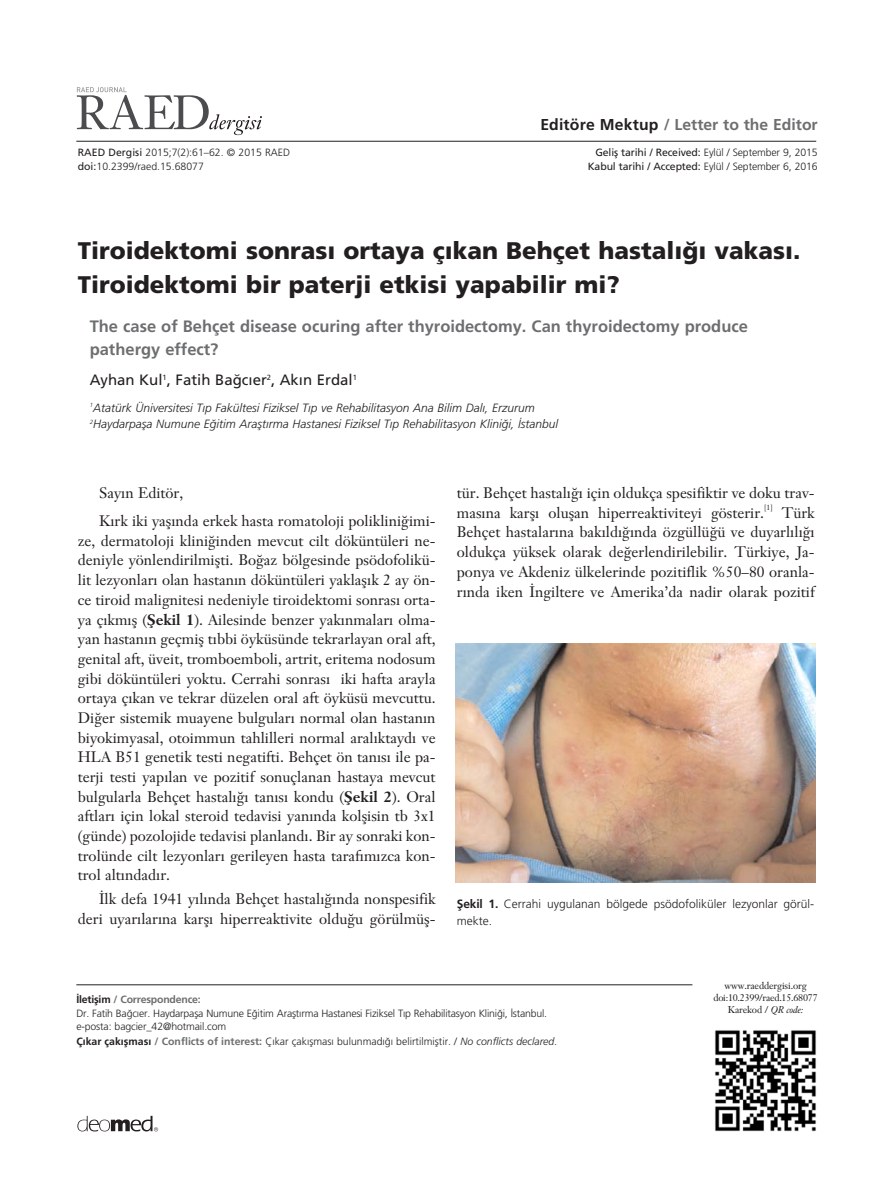
<style>
.page{position:relative;width:893px;height:1191px;background:#fff}
.page>*{position:absolute;margin:0;border:0;box-sizing:border-box;transform-origin:0 0}
.t1{font:900 24px/33.9px "Frutiger";color:#231f20}
.t2{font:700 16.5px/23px "Frutiger";color:#6d6e70}
.t3{font:700 15.75px "Frutiger";color:#6d6e70}
.t4{font:15px/19.6px "Janson Text";color:#231f20}
.t5{font:15px "Frutiger";color:#231f20}
.t6{font:italic 300 12px/16.4px "Frutiger";color:#231f20}
.t7{font:300 12px/16.4px "Frutiger";color:#231f20}
.t8{font:300 10.5px/13.5px "Frutiger";letter-spacing:-.01em;color:#231f20}
.t9{font:10.5px/13.5px "Frutiger";letter-spacing:-.01em;color:#231f20;text-align:right}
.t10{font:9.75px/12px "Janson Text";letter-spacing:-.015em;color:#231f20;text-align:center}
.t11{font:7.5px "Janson Text";color:#231f20}
.s1{font-weight:400}
.s2{color:#231f20}
.s3{font-weight:300}
.s4{font-weight:700}
.s5{font-weight:700;color:#6d6e70}
.s6{font-style:italic}
</style>
<div class="page">
<hr style="left:76px;top:984px;width:616px;height:1px;background:#231f20">
<img style="left:715px;top:1030px;width:101px;height:102px">
<svg style="left:77px;top:1115px;width:81px;height:16px"></svg>
<hr style="left:76px;top:141px;width:740px;height:1px;background:#231f20">
<svg style="left:77px;top:87px;width:185px;height:48px"></svg>
<img style="left:455px;top:643px;width:361px;height:239px">
<p class="t8" style="left:78px;top:147px;width:214px"><span class="s1">RAED Dergisi</span> 2015;7(2):61–62. © 2015 RAED <span class="s1">doi:</span>10.2399/raed.15.68077</p>
<p class="t3" style="left:540px;top:118px;width:279px"><span class="s2">Editöre Mektup</span> / Letter to the Editor</p>
<p class="t9" style="left:588px;top:147px;width:231px">Gelifl tarihi / Received: <span class="s3">Eylül / September 9, 2015<br></span>Kabul tarihi / Accepted: <span class="s3">Eylül / September 6, 2016</span></p>
<h1 class="t1" style="left:78px;top:236px;width:724px">Tiroidektomi sonras› ortaya ç›kan Behçet hastal›¤› vakas›.<br>Tiroidektomi bir paterji etkisi yapabilir mi?</h1>
<p class="t2" style="left:90px;top:316px;width:660px">The case of Behçet disease ocuring after thyroidectomy. Can thyroidectomy produce pathergy effect?</p>
<p class="t5" style="left:90px;top:374px;width:269px">Ayhan Kul<sup>1</sup>, Fatih Ba¤c›er<sup>2</sup>, Ak›n Erdal<sup>1</sup></p>
<p class="t6" style="left:90px;top:400px;width:470px"><sup>1</sup>Atatürk Üniversitesi T›p Fakültesi Fiziksel T›p ve Rehabilitasyon Ana Bilim Dal›, Erzurum<br><sup>2</sup>Haydarpafla Numune E¤itim Araflt›rma Hastanesi Fiziksel T›p Rehabilitasyon Klini¤i, ‹stanbul</p>
<p class="t4" style="left:99px;top:480px;width:338px;line-height:28.2px">Say›n Editör,<br>K›rk iki yafl›nda erkek hasta romatoloji poliklini¤imi-</p>
<p class="t4" style="left:78px;top:532px;width:359px;text-align:justify">ze, dermatoloji klini¤inden mevcut cilt döküntüleri ne&shy;deniyle yönlendirilmiflti. Bo¤az bölgesinde psödofolikü&shy;lit lezyonlar› olan hastan›n döküntüleri yaklafl›k 2 ay ön&shy;ce tiroid malignitesi nedeniyle tiroidektomi sonras› orta&shy;ya ç›km›fl (<span class="s4">fiekil 1</span>). Ailesinde benzer yak›nmalar› olma&shy;yan hastan›n geçmifl t›bbi öyküsünde tekrarlayan oral aft, genital aft, üveit, tromboemboli, artrit, eritema nodosum gibi döküntüleri yoktu. Cerrahi sonras› iki hafta arayla ortaya ç›kan ve tekrar düzelen oral aft öyküsü mevcuttu.<br>Di¤er sistemik muayene bulgular› normal olan hastan›n biyokimyasal, otoimmun tahlilleri normal aral›ktayd› ve HLA B51 genetik testi negatifti. Behçet ön tan›s› ile pa&shy;terji testi yap›lan ve pozitif sonuçlanan hastaya mevcut bulgularla Behçet hastal›¤› tan›s› kondu (<span class="s4">fiekil 2</span>). Oral aftlar› için lokal steroid tedavisi yan›nda kolflisin tb 3x1 (günde) pozolojide tedavisi planland›. Bir ay sonraki kon&shy;trolünde cilt lezyonlar› gerileyen hasta taraf›m›zca kon&shy;trol alt›ndad›r.</p>
<p class="t4" style="left:78px;top:891px;width:359px;text-align:right">‹lk defa 1941 y›l›nda Behçet hastal›¤›nda nonspesifik deri uyar›lar›na karfl› hiperreaktivite oldu¤u görülmüfl-</p>
<p class="t4" style="left:457px;top:484px;width:359px">tür. Behçet hastal›¤› için oldukça spesifiktir ve doku trav&shy;mas›na karfl› oluflan hiperreaktiviteyi gösterir.</p>
<p class="t11" style="left:764px;top:504px;width:10px">[1]</p>
<p class="t4" style="left:457px;top:504px;width:359px;text-align:justify;text-indent:325px">Türk Behçet hastalar›na bak›ld›¤›nda özgüllü¤ü ve duyarl›l›¤› oldukça yüksek olarak de¤erlendirilebilir. Türkiye, Ja&shy;ponya ve Akdeniz ülkelerinde pozitiflik %50–80 oranla&shy;r›nda iken ‹ngiltere ve Amerika’da nadir olarak pozitif</p>
<p class="t7" style="left:457px;top:897px;width:359px"><span class="s4">fiekil 1.</span> Cerrahi uygulanan bölgede psödofoliküler lezyonlar görül&shy;mekte.</p>
<p class="t8" style="left:76px;top:993px;width:472px"><span class="s4">‹letiflim</span> <span class="s5">/ Correspondence:<br></span>Dr. Fatih Ba¤c›er. Haydarpafla Numune E¤itim Araflt›rma Hastanesi Fiziksel T›p Rehabilitasyon Klini¤i, ‹stanbul. e-posta: bagcier_42@hotmail.com</p>
<p class="t8" style="left:76px;top:1035px;width:482px"><span class="s4">Ç›kar çak›flmas›</span> <span class="s5">/ Conflicts of interest:</span> Ç›kar çak›flmas› bulunmad›¤› belirtilmifltir. / <span class="s6">No conflicts declared</span>.</p>
<p class="t10" style="left:713px;top:980px;width:106px">www.raeddergisi.org doi:10.2399/raed.15.68077<br>Karekod / <span class="s6">QR code:</span></p>
</div>
